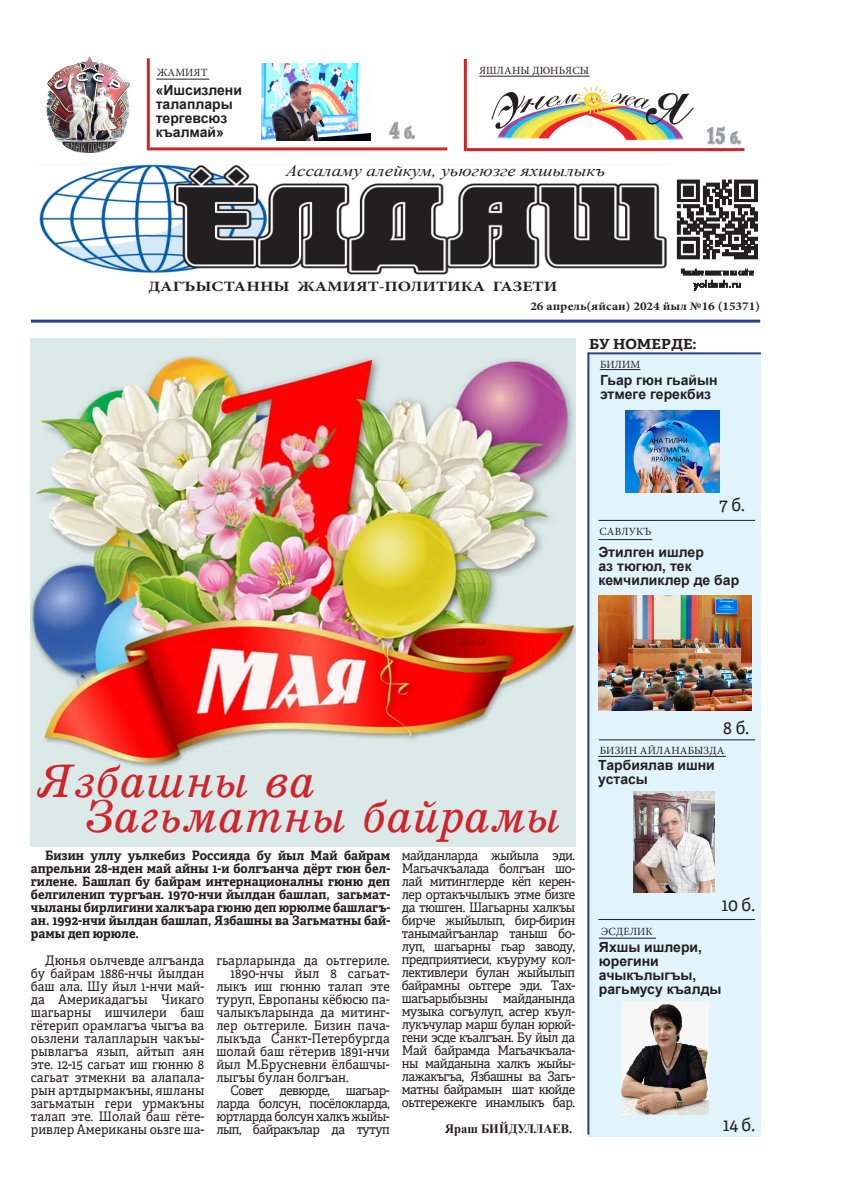
<style>
.page{position:relative;width:842px;height:1191px;background:#fff}
.page>*{position:absolute;margin:0;border:0;box-sizing:border-box;transform-origin:0 0}
.t1{font:italic 45px/35px "School";color:#d1232a}
.t2{font:700 21px "Newjournal";color:#95979a;scale:.75 1}
.t3{font:18px "Adelle Cyrillic";color:#231f20;scale:.96 1}
.t4{font:italic 16px "Times New Roman";color:#231f20;scale:1.19 1}
.t5{font:700 15px "Newjournal";color:#95979a;scale:.75 1}
.t6{font:700 14.3px "Minion Pro";color:#231f20;scale:1.22 1}
.t7{font:700 14px/14px "Arial";color:#231f20}
.t8{font:700 14px "Adelle Cyrillic";color:#231f20;scale:1.08 1}
.t9{font:13px/13px "Adelle Cyrillic";color:#231f20;text-align:justify;scale:.96 1}
.t10{font:700 13px/13px "Adelle Cyrillic";color:#231f20;text-align:justify;scale:.96 1}
.t11{font:13px "Adelle Cyrillic";letter-spacing:-.04em;color:#231f20;scale:.96 1}
.t12{font:700 13px "Times New Roman";color:#231f20;scale:.96 1}
.t13{font:700 12px "Minion Pro";color:#231f20;scale:1.1 1}
.t14{font:11px "Minion Pro";letter-spacing:.01em;color:#231f20}
.s1{font-size:21px}
.s2{font-size:15px}
</style>
<div class="page">
<img style="left:39px;top:164px;width:628px;height:111px">
<img style="left:676px;top:179px;width:82px;height:112px">
<hr style="left:31px;top:320px;width:729px;height:3px;background:#253f8e">
<hr style="left:467px;top:148px;width:277px;height:3px;background:#d1232a">
<hr style="left:149px;top:147px;width:298px;height:3px;background:#d1232a">
<hr style="left:147px;top:58px;width:3px;height:92px;background:#d1232a">
<hr style="left:464px;top:59px;width:3px;height:92px;background:#d1232a">
<svg style="left:707px;top:126px;width:34px;height:19px"></svg>
<hr style="left:479px;top:76px;width:110px;height:1px;background:#231f20">
<svg style="left:389px;top:121px;width:27px;height:19px"></svg>
<div style="left:589px;top:355px;width:172px;height:781px;background:#e1f4fc"></div>
<hr style="left:588px;top:352px;width:173px;height:2px;background:#253f8e">
<hr style="left:587px;top:352px;width:2px;height:782px;background:#253f8e">
<hr style="left:598px;top:520px;width:157px;height:1px;background:#231f20">
<hr style="left:598px;top:919px;width:157px;height:1px;background:#231f20">
<img style="left:31px;top:339px;width:544px;height:507px">
<img style="left:262px;top:63px;width:108px;height:77px">
<hr style="left:156px;top:79px;width:53px;height:1px;background:#231f20">
<hr style="left:598px;top:539px;width:54px;height:1px;background:#231f20">
<img style="left:598px;top:595px;width:154px;height:115px">
<img style="left:621px;top:1002px;width:87px;height:112px">
<hr style="left:599px;top:938px;width:57px;height:1px;background:#231f20">
<hr style="left:600px;top:369px;width:40px;height:1px;background:#231f20">
<img style="left:625px;top:410px;width:94px;height:82px">
<hr style="left:598px;top:756px;width:128px;height:1px;background:#231f20">
<hr style="left:599px;top:739px;width:156px;height:1px;background:#231f20">
<img style="left:634px;top:791px;width:80px;height:101px">
<img style="left:46px;top:57px;width:84px;height:96px">
<img style="left:491px;top:86px;width:203px;height:54px">
<p class="t14" style="left:157px;top:66px;width:52px">жамият</p>
<p class="t7" style="left:156px;top:83px;width:88px">«Ишсизлени талаплары тергевсюз къалмай»</p>
<p class="t5" style="left:390px;top:123px;width:35px"><span class="s1">4</span> б.</p>
<p class="t14" style="left:479px;top:63px;width:111px">яшланы дюньясы</p>
<p class="t4" style="left:286px;top:159px;width:270px">Ассаламу алейкум, уьюгюзге яхшылыкъ</p>
<p class="t6" style="left:148px;top:276px;width:337px">ДАГЪЫСТАННЫ ЖАМИЯТ-ПОЛИТИКА ГАЗЕТИ</p>
<h2 class="t2" style="left:706px;top:122px;width:47px">15 <span class="s2">б.</span></h2>
<p class="t13" style="left:530px;top:298px;width:210px">26 апрель(яйсан) 2024 йыл №16 (15371)</p>
<p class="t8" style="left:589px;top:336px;width:101px">Бу номерде:</p>
<p class="t14" style="left:600px;top:357px;width:42px">билим</p>
<p class="t7" style="left:600px;top:373px;width:119px">Гьар гюн гьайын этмеге герекбиз</p>
<h3 class="t3" style="left:719px;top:493px;width:28px">7 б.</h3>
<p class="t14" style="left:599px;top:524px;width:53px">савлукъ</p>
<p class="t7" style="left:598px;top:545px;width:142px">Этилген ишлер<br>аз тюгюл, тек кемчиликлер де бар</p>
<h3 class="t3" style="left:723px;top:717px;width:29px">8 б.</h3>
<h1 class="t1" style="left:85px;top:764px;width:477px;text-indent:-49px">Язбашны ва<br>Загьматны байрамы</h1>
<p class="t10" style="left:31px;top:849px;width:376px;text-indent:14px">Бизин уллу уьлкебиз Россияда бу йыл Май байрам апрельни 28-нден май айны 1-и болгъанча дёрт гюн бел&shy;гилене. Башлап бу байрам интернационалны гюню деп белгиленип тургъан. 1970-нчи йылдан башлап, загьмат&shy;чыланы бирлигини халкъара гюню деп юрюлме башлагъ&shy;ан. 1992-нчи йылдан башлап, Язбашны ва Загьматны бай&shy;рамы деп юрюле.</p>
<p class="t9" style="left:31px;top:953px;width:182px;text-indent:14px">Дюнья оьлчевде алгъанда бу байрам 1886-нчы йылдан баш ала. Шу йыл 1-нчи май&shy;да Америкадагъы Чикаго шагьарны ишчилери баш гётерип орамлагъа чыгъа ва оьзлени талапларын чакъы&shy;рывлагъа язып, айтып аян эте. 12-15 сагьат иш гюнню 8 сагьат этмекни ва алапала&shy;рын артдырмакъны, яшланы загьматын гери урмакъны талап эте. Шолай баш гёте&shy;ривлер Американы оьзге ша-</p>
<p class="t9" style="left:216px;top:953px;width:182px">гьарларында да оьтгериле.</p>
<p class="t9" style="left:231px;top:966px;width:167px">1890-нчы йыл 8 сагьат-</p>
<p class="t9" style="left:216px;top:979px;width:182px">лыкъ иш гюнню талап эте</p>
<p class="t9" style="left:216px;top:992px;width:182px">туруп, Европаны кёбюсю па-</p>
<p class="t9" style="left:216px;top:1005px;width:182px">чалыкъларында да митинг-</p>
<p class="t9" style="left:216px;top:1018px;width:182px">лер оьтгериле. Бизин пача-</p>
<p class="t9" style="left:216px;top:1031px;width:182px">лыкъда Санкт-Петербургда</p>
<p class="t9" style="left:216px;top:1044px;width:182px">шолай баш гётерив 1891-нчи</p>
<p class="t9" style="left:216px;top:1057px;width:182px">йыл М.Брусневни ёлбашчы-</p>
<p class="t9" style="left:216px;top:1070px;width:139px">лыгъы булан болгъан.</p>
<p class="t11" style="left:231px;top:1082px;width:167px">Совет девюрде, шагьар-</p>
<p class="t11" style="left:216px;top:1095px;width:182px">ларда болсун, посёлокларда,</p>
<p class="t11" style="left:216px;top:1108px;width:182px">юртларда болсун халкъ жыйы-</p>
<p class="t11" style="left:216px;top:1121px;width:182px">лып, байракълар да тутуп</p>
<p class="t9" style="left:402px;top:848px;width:182px">майданларда жыйыла эди.<br>Магьачкъалада болгъан шо&shy;лай митинглерде кёп керен&shy;лер ортакъчылыкъ этме бизге да тюшген. Шагьарны халкъы бирче жыйылып, бир-бирин танымайгъанлар таныш бо&shy;луп, шагьарны гьар заводу, предприятиеси, къуруму кол&shy;лективлери булан жыйылып байрамны оьтгере эди. Тах&shy;шагьарыбызны майданында музыка согъулуп, асгер къул&shy;лукъчулар марш булан юрюй&shy;гени эсде къалгъан. Бу йыл да Май байрамда Магьачкъала&shy;ны майданына халкъ жыйы&shy;лажакъгъа, Язбашны ва Загь&shy;матны байрамын шат кюйде оьтгережекге инамлыкъ бар.</p>
<p class="t12" style="left:445px;top:1119px;width:134px">Яраш БИЙДУЛЛАЕВ.</p>
<p class="t14" style="left:600px;top:742px;width:126px">бизин айланабызда</p>
<p class="t7" style="left:598px;top:758px;width:118px">Тарбиялав ишни устасы</p>
<p class="t14" style="left:601px;top:924px;width:53px">эсделик</p>
<h3 class="t3" style="left:722px;top:893px;width:36px">10 б.</h3>
<p class="t7" style="left:599px;top:940px;width:124px">Яхшы ишлери, юрегини ачыкълыгъы, рагьмусу къалды</p>
<h3 class="t3" style="left:723px;top:1113px;width:35px">14 б.</h3>
</div>
